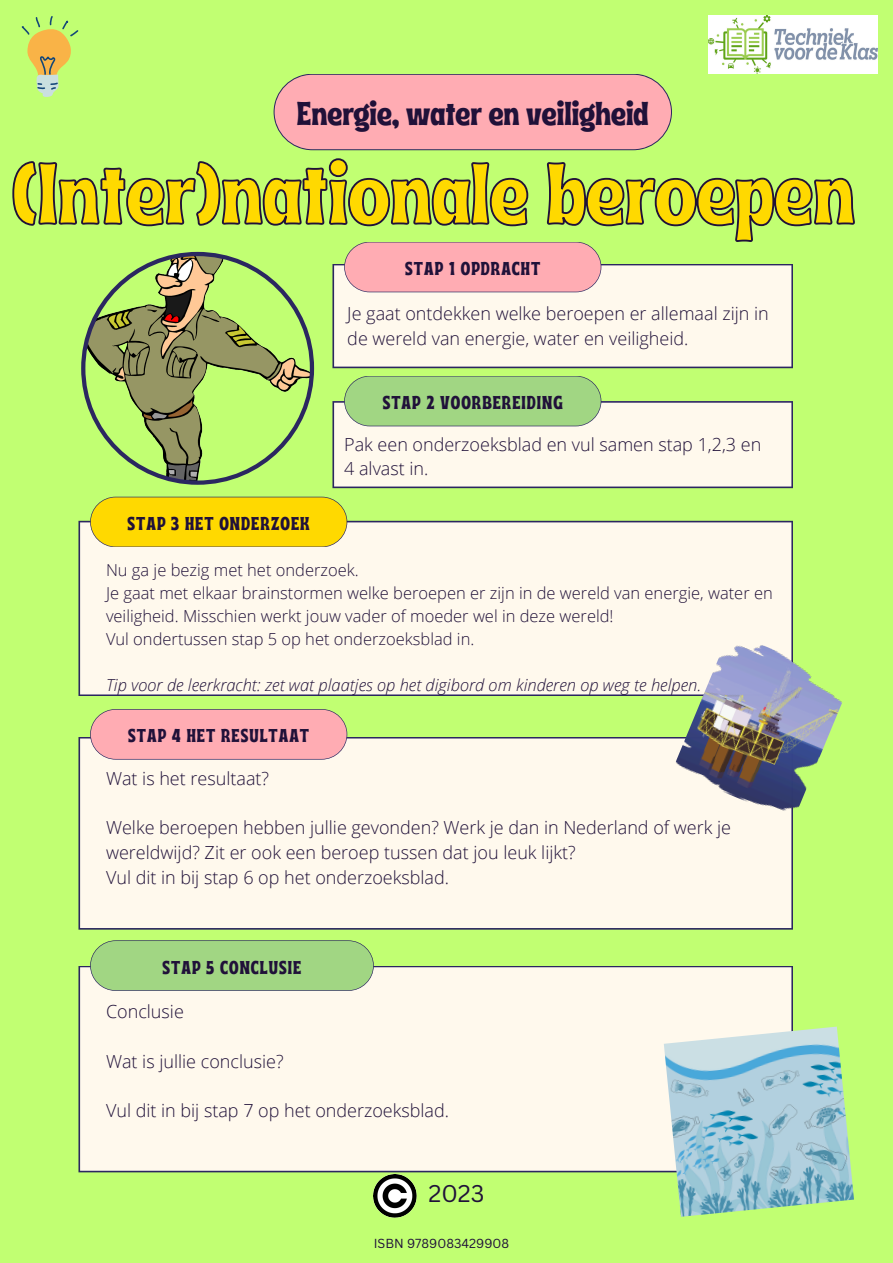
<style>
.page{position:relative;width:893px;height:1263px;background:#c1ff72}
.page>*{position:absolute;margin:0;border:0;box-sizing:border-box;transform-origin:0 0}
.t1{font:86.1px "Ayr Tropika Island Int";color:#ffd900}
.t2{font:33.08px "Ayr Tropika Island Int";color:#201139}
.t3{font:23.55px "Canva Sans";color:#201139}
.t4{font:18.6px "Ayr Tropika Island Int";letter-spacing:.055em;color:#201139}
.t5{font:300 18px/24.8px "Open Sans";color:#201139}
.t6{font:300 16.5px/23.1px "Open Sans";color:#201139}
.t7{font:italic 300 16.5px "Open Sans";color:#201139}
.t8{font:12.75px "Canva Sans";color:#201139}
</style>
<div class="page">
<div style="left:332px;top:264px;width:461px;height:104px;background:#fff9ed"></div>
<div style="left:78px;top:966px;width:715px;height:206px;background:#fff9ed"></div>
<div style="left:78px;top:737px;width:715px;height:193px;background:#fff9ed"></div>
<div style="left:78px;top:521px;width:715px;height:175px;background:#fff9ed"></div>
<svg style="left:90px;top:497px;width:257px;height:50px;background:#f9d609"></svg>
<div style="left:344px;top:243px;width:257px;height:49px;background:#ffacb3"></div>
<svg style="left:332px;top:376px;width:461px;height:112px;background:#dbeac2"></svg>
<svg style="left:90px;top:709px;width:257px;height:51px;background:#f7acb0"></svg>
<svg style="left:90px;top:940px;width:284px;height:51px;background:#a0d283"></svg>
<svg style="left:81px;top:252px;width:233px;height:233px"></svg>
<svg style="left:12px;top:158px;width:843px;height:85px"></svg>
<svg style="left:273px;top:74px;width:399px;height:76px;background:#f7acae"></svg>
<svg style="left:22px;top:16px;width:56px;height:81px"></svg>
<img style="left:709px;top:16px;width:168px;height:58px">
<img style="left:374px;top:1174px;width:42px;height:43px">
<img style="left:672px;top:631px;width:170px;height:190px">
<img style="left:664px;top:1026px;width:190px;height:191px">
<p class="t2" style="left:297px;top:82px;width:353px">Energie, water en veiligheid</p>
<h1 class="t1" style="left:12px;top:112px;width:844px">(Inter)nationale beroepen</h1>
<p class="t4" style="left:405px;top:251px;width:137px">STAP 1 OPDRACHT</p>
<p class="t5" style="left:347px;top:301px;width:423px">Je gaat ontdekken welke beroepen er allemaal zijn in de wereld van energie, water en veiligheid.</p>
<h2 class="t4" style="left:383px;top:385px;width:182px">STAP 2 VOORBEREIDING</h2>
<p class="t4" style="left:128px;top:506px;width:184px">STAP 3 HET ONDERZOEK</p>
<h5 class="t5" style="left:344px;top:431px;width:418px">Pak een onderzoeksblad en vul samen stap 1,2,3 en<br>4 alvast in.</h5>
<h4 class="t6" style="left:106px;top:558px;width:668px">Nu ga je bezig met het onderzoek.<br>Je gaat met elkaar brainstormen welke beroepen er zijn in de wereld van energie, water en veiligheid. Misschien werkt jouw vader of moeder wel in deze wereld!<br>Vul ondertussen stap 5 op het onderzoeksblad in.</h4>
<h5 class="t7" style="left:106px;top:674px;width:597px">Tip voor de leerkracht: zet wat plaatjes op het digibord om kinderen op weg te helpen.</h5>
<p class="t4" style="left:128px;top:718px;width:182px">STAP 4 HET RESULTAAT</p>
<h5 class="t5" style="left:106px;top:765px;width:165px">Wat is het resultaat?</h5>
<p class="t5" style="left:106px;top:815px;width:626px">Welke beroepen hebben jullie gevonden? Werk je dan in Nederland of werk je wereldwijd? Zit er ook een beroep tussen dat jou leuk lijkt?<br>Vul dit in bij stap 6 op het onderzoeksblad.</p>
<h4 class="t4" style="left:163px;top:949px;width:140px">STAP 5 CONCLUSIE</h4>
<h4 class="t5" style="left:106px;top:999px;width:79px">Conclusie</h4>
<h5 class="t5" style="left:106px;top:1048px;width:179px">Wat is jullie conclusie?</h5>
<h5 class="t5" style="left:106px;top:1098px;width:344px">Vul dit in bij stap 7 op het onderzoeksblad.</h5>
<h4 class="t3" style="left:428px;top:1177px;width:57px">2023</h4>
<h3 class="t8" style="left:374px;top:1234px;width:137px">ISBN 9789083429908</h3>
</div>
